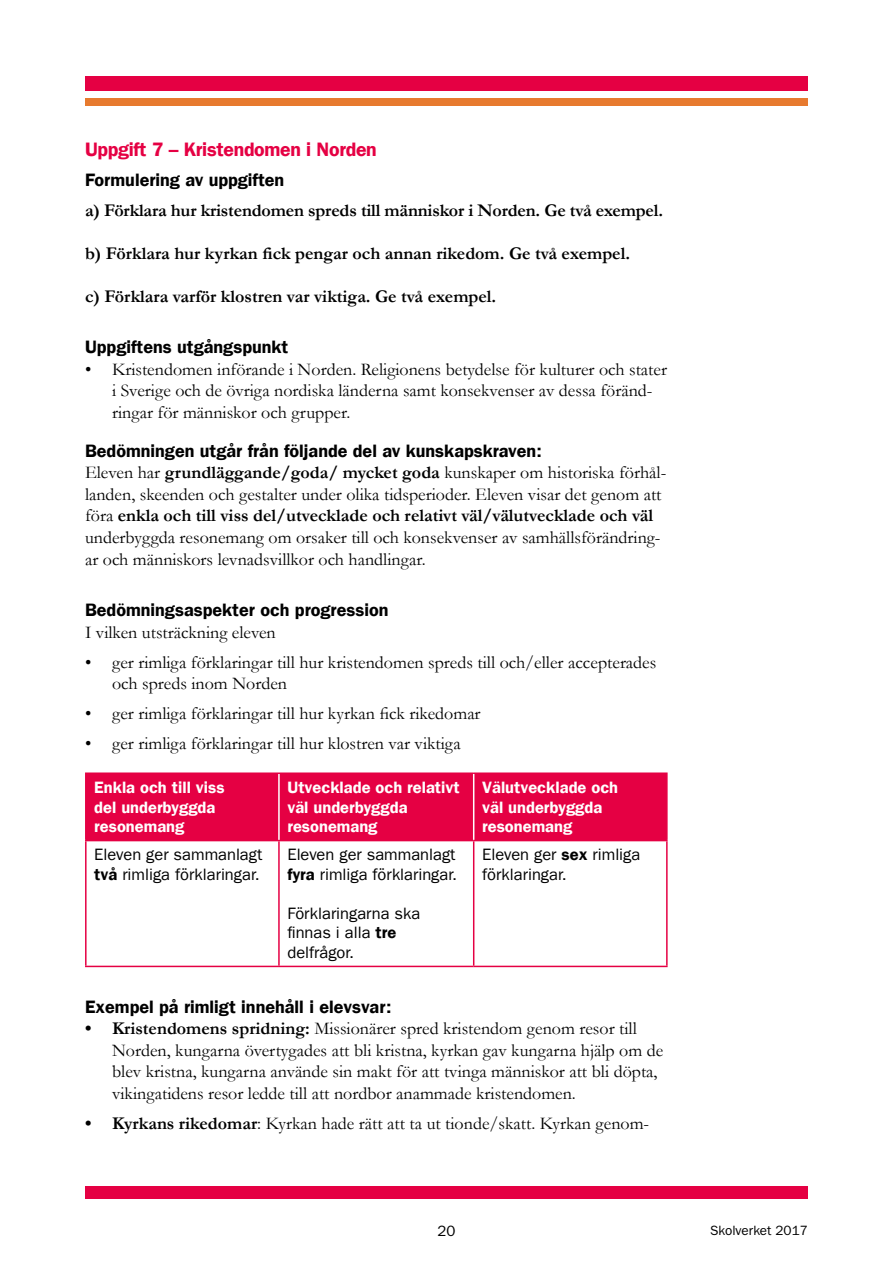
<style>
.page{position:relative;width:893px;height:1263px;background:#fff}
.page>*{position:absolute;margin:0;border:0;box-sizing:border-box;transform-origin:0 0}
.t1{font:600 19.5px "Franklin Gothic LT";letter-spacing:-.015em;color:#e50043}
.t2{font:18px/21.6px "Garamond";color:#000}
.t3{font:700 18px "Garamond";color:#000}
.t4{font:600 18px "Franklin Gothic LT";color:#000}
.t5{font:16.5px/19.5px "Franklin Gothic LT";color:#000}
.t6{font:600 16.5px/19.5px "Franklin Gothic LT";color:#fff}
.t7{font:15px "ITC Franklin Gothic Std";color:#000}
.t8{font:13.5px "ITC Franklin Gothic Std";color:#000}
.s1{font-weight:700}
.s2{font-weight:600}
</style>
<div class="page">
<div style="left:85px;top:1186px;width:723px;height:13px;background:#e50043"></div>
<div style="left:85px;top:77px;width:723px;height:14px;background:#e50043"></div>
<div style="left:85px;top:98px;width:723px;height:7px;background:#e77a2f"></div>
<div style="left:87px;top:774px;width:579px;height:66px;background:#e50043"></div>
<svg style="left:280px;top:841px;width:386px;height:125px"></svg>
<hr style="left:85px;top:772px;width:194px;height:2px;background:#e50043">
<hr style="left:85px;top:774px;width:2px;height:66px;background:#e50043">
<hr style="left:279px;top:772px;width:195px;height:2px;background:#e50043">
<hr style="left:474px;top:772px;width:194px;height:2px;background:#e50043">
<hr style="left:666px;top:774px;width:2px;height:66px;background:#e50043">
<hr style="left:85px;top:840px;width:194px;height:1px;background:#e50043">
<hr style="left:85px;top:841px;width:2px;height:125px;background:#e50043">
<hr style="left:279px;top:840px;width:195px;height:1px;background:#e50043">
<hr style="left:278px;top:841px;width:2px;height:125px;background:#e50043">
<hr style="left:474px;top:840px;width:194px;height:1px;background:#e50043">
<hr style="left:473px;top:841px;width:1px;height:125px;background:#e50043">
<hr style="left:666px;top:841px;width:2px;height:125px;background:#e50043">
<hr style="left:85px;top:966px;width:194px;height:1px;background:#e50043">
<hr style="left:279px;top:966px;width:195px;height:1px;background:#e50043">
<hr style="left:474px;top:966px;width:194px;height:1px;background:#e50043">
<hr style="left:278px;top:774px;width:2px;height:66px;background:#fff">
<hr style="left:473px;top:774px;width:1px;height:66px;background:#fff">
<p class="t1" style="left:85px;top:138px;width:293px">Uppgift 7 – Kristendomen i Norden</p>
<p class="t4" style="left:85px;top:169px;width:201px">Formulering av uppgiften</p>
<p class="t3" style="left:85px;top:198px;width:579px">a) Förklara hur kristendomen spreds till människor i Norden. Ge två exempel.</p>
<p class="t3" style="left:85px;top:241px;width:547px">b) Förklara hur kyrkan fick pengar och annan rikedom. Ge två exempel.</p>
<p class="t3" style="left:85px;top:284px;width:413px">c) Förklara varför klostren var viktiga. Ge två exempel.</p>
<p class="t4" style="left:85px;top:336px;width:205px">Uppgiftens utgångspunkt</p>
<p class="t2" style="left:112px;top:358px;width:556px;text-indent:-27px">• Kristendomen införande i Norden. Religionens betydelse för kulturer och stater i Sverige och de övriga nordiska länderna samt konsekvenser av dessa föränd&shy;ringar för människor och grupper.</p>
<p class="t4" style="left:85px;top:440px;width:458px">Bedömningen utgår från följande del av kunskapskraven:</p>
<p class="t2" style="left:85px;top:461px;width:583px">Eleven har <span class="s1">grundläggande/goda/ mycket goda</span> kunskaper om historiska förhål&shy;landen, skeenden och gestalter under olika tidsperioder. Eleven visar det genom att föra <span class="s1">enkla och till viss del/utvecklade och relativt väl/välutvecklade och väl </span>underbyggda resonemang om orsaker till och konsekvenser av samhällsförändring&shy;ar och människors levnadsvillkor och handlingar.</p>
<p class="t4" style="left:85px;top:599px;width:305px">Bedömningsaspekter och progression</p>
<p class="t2" style="left:85px;top:621px;width:192px">I vilken utsträckning eleven</p>
<p class="t2" style="left:112px;top:651px;width:546px;text-indent:-27px">• ger rimliga förklaringar till hur kristendomen spreds till och/eller accepterades och spreds inom Norden</p>
<p class="t2" style="left:85px;top:702px;width:397px">• ger rimliga förklaringar till hur kyrkan fick rikedomar</p>
<p class="t2" style="left:85px;top:732px;width:377px">• ger rimliga förklaringar till hur klostren var viktiga</p>
<p class="t6" style="left:94px;top:778px;width:132px">Enkla och till viss del underbyggda resonemang</p>
<p class="t6" style="left:287px;top:778px;width:174px">Utvecklade och relativt väl underbyggda resonemang</p>
<p class="t6" style="left:482px;top:778px;width:137px">Välutvecklade och väl underbyggda resonemang</p>
<p class="t5" style="left:94px;top:845px;width:170px">Eleven ger sammanlagt <span class="s2">två</span> rimliga förklaringar.</p>
<p class="t5" style="left:287px;top:845px;width:171px">Eleven ger sammanlagt <span class="s2">fyra</span> rimliga förklaringar.</p>
<p class="t5" style="left:287px;top:904px;width:134px">Förklaringarna ska finnas i alla <span class="s2">tre </span>delfrågor.</p>
<p class="t5" style="left:482px;top:845px;width:160px">Eleven ger <span class="s2">sex</span> rimliga förklaringar.</p>
<p class="t4" style="left:85px;top:996px;width:308px">Exempel på rimligt innehåll i elevsvar:</p>
<p class="t2" style="left:112px;top:1017px;width:553px;text-indent:-27px"><span class="s1">• Kristendomens spridning:</span> Missionärer spred kristendom genom resor till Norden, kungarna övertygades att bli kristna, kyrkan gav kungarna hjälp om de blev kristna, kungarna använde sin makt för att tvinga människor att bli döpta, vikingatidens resor ledde till att nordbor anammade kristendomen.</p>
<p class="t2" style="left:85px;top:1112px;width:566px"><span class="s1">• Kyrkans rikedomar</span>: Kyrkan hade rätt att ta ut tionde/skatt. Kyrkan genom-</p>
<p class="t7" style="left:437px;top:1222px;width:19px">20</p>
<p class="t8" style="left:710px;top:1223px;width:99px">Skolverket 2017</p>
</div>
